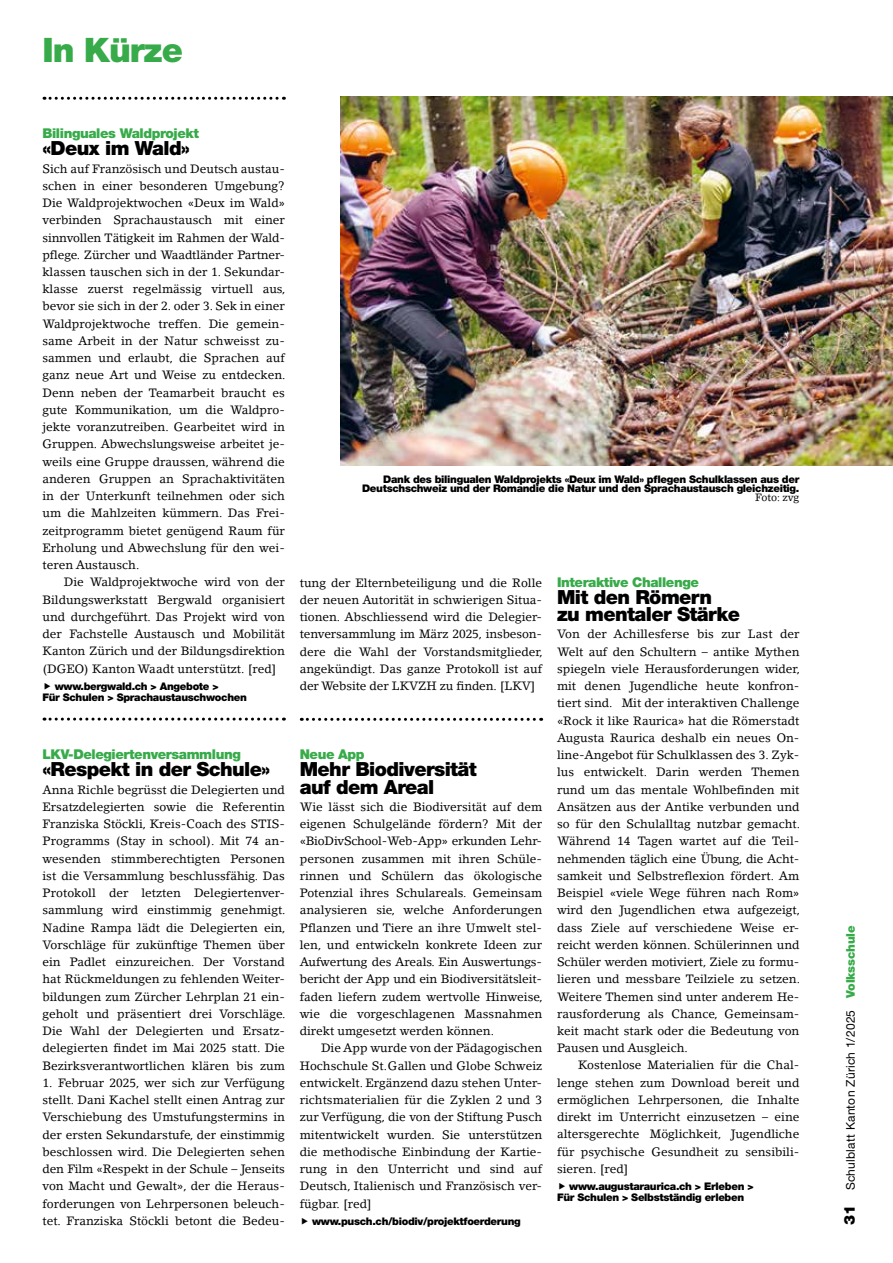
<style>
.page{position:relative;width:893px;height:1263px;background:#fff}
.page>*{position:absolute;margin:0;border:0;box-sizing:border-box;transform-origin:0 0}
.t1{font:900 33.75px "Helvetica Neue LT Std";letter-spacing:-.03em;color:#37ab49}
.t2{font:900 19.5px/17.2px "Helvetica Neue LT Std";letter-spacing:-.03em;color:#000}
.t3{font:900 15px "Helvetica Neue LT Std";color:#000}
.t4{font:900 13.5px "Helvetica Neue LT Std";letter-spacing:-.03em;color:#37ab49}
.t5{font:12px/17.2px "Lino Letter Std";color:#000;text-align:justify}
.t6{font:12px "Helvetica Neue LT Std";letter-spacing:.02em;color:#000}
.t7{font:900 10.5px/10.5px "Helvetica Neue LT Std";letter-spacing:-.03em;color:#000}
.t8{font:10.5px "Lino Letter Std";color:#000}
.s1{font-weight:900;color:#37ab49}
</style>
<div class="page">
<svg style="left:44px;top:97px;width:240px;height:3px"></svg>
<svg style="left:44px;top:718px;width:240px;height:3px"></svg>
<svg style="left:301px;top:718px;width:241px;height:3px"></svg>
<img style="left:340px;top:97px;width:553px;height:369px">
<h1 class="t1" style="left:43px;top:30px;width:142px">In Kürze</h1>
<p class="t4" style="left:43px;top:125px;width:158px">Bilinguales Waldprojekt</p>
<h2 class="t2" style="left:43px;top:140px;width:149px">«Deux im Wald»</h2>
<p class="t5" style="left:43px;top:160px;width:245px">Sich auf Französisch und Deutsch austau&shy;schen in einer besonderen Umgebung?<br>Die Waldprojektwochen «Deux im Wald» verbinden Sprachaustausch mit einer sinnvollen Tätigkeit im Rahmen der Wald&shy;pflege. Zürcher und Waadtländer Partner&shy;klassen tauschen sich in der 1. Sekundar&shy;klasse zuerst regelmässig virtuell aus, bevor sie sich in der 2. oder 3. Sek in einer Waldprojektwoche treffen. Die gemein&shy;same Arbeit in der Natur schweisst zu&shy;sammen und erlaubt, die Sprachen auf ganz neue Art und Weise zu entdecken.<br>Denn neben der Teamarbeit braucht es gute Kommunikation, um die Waldpro&shy;jekte voranzutreiben. Gearbeitet wird in Gruppen. Abwechslungsweise arbeitet je&shy;weils eine Gruppe draussen, während die anderen Gruppen an Sprachaktivitäten in der Unterkunft teilnehmen oder sich um die Mahlzeiten kümmern. Das Frei&shy;zeitprogramm bietet genügend Raum für Erholung und Abwechslung für den wei&shy;teren Austausch.</p>
<p class="t5" style="left:43px;top:573px;width:244px;text-indent:21px">Die Waldprojektwoche wird von der Bildungswerkstatt Bergwald organisiert und durchgeführt. Das Projekt wird von der Fachstelle Austausch und Mobilität Kanton Zürich und der Bildungsdirektion (DGEO) Kanton Waadt unterstützt. [red]</p>
<p class="t7" style="left:43px;top:681px;width:206px;text-indent:12px">www.bergwald.ch &gt; Angebote &gt;<br>Für Schulen &gt; Sprachaustauschwochen</p>
<p class="t4" style="left:43px;top:746px;width:200px">LKV-Delegiertenversammlung</p>
<h2 class="t2" style="left:43px;top:761px;width:229px">«Respekt in der Schule»</h2>
<p class="t5" style="left:43px;top:781px;width:245px;text-align:left">Anna Richle begrüsst die Delegierten und Ersatzdelegierten sowie die Referentin Franziska Stöckli, Kreis- Coach des STIS-Programms (Stay in school). Mit 74 an&shy;wesenden stimmberechtigten Personen ist die Versammlung beschlussfähig. Das Protokoll der letzten Delegiertenver&shy;sammlung wird einstimmig genehmigt.<br>Nadine Rampa lädt die Delegierten ein, Vorschläge für zukünftige Themen über ein Padlet einzureichen. Der Vorstand hat Rückmeldungen zu fehlenden Weiter&shy;bildungen zum Zürcher Lehrplan 21 ein&shy;geholt und präsentiert drei Vorschläge.<br>Die Wahl der Delegierten und Ersatz&shy;delegierten findet im Mai 2025 statt. Die Bezirksverantwortlichen klären bis zum</p>
<p class="t5" style="left:43px;top:1074px;width:244px">1. Februar 2025, wer sich zur Verfügung stellt. Dani Kachel stellt einen Antrag zur Verschiebung des Umstufungstermins in der ersten Sekundarstufe, der einstimmig beschlossen wird. Die Delegierten sehen den Film «Respekt in der Schule – Jenseits von Macht und Gewalt», der die Heraus&shy;forderungen von Lehrpersonen beleuch&shy;tet. Franziska Stöckli betont die Bedeu-</p>
<p class="t7" style="left:362px;top:475px;width:439px;line-height:9px;text-align:right">Dank des bilingualen Waldprojekts «Deux im Wald» pflegen Schulklassen aus der<br>Deutschschweiz und der Romandie die Natur und den Sprachaustausch gleichzeitig.</p>
<p class="t8" style="left:755px;top:491px;width:46px">Foto: zvg</p>
<p class="t5" style="left:300px;top:574px;width:245px">tung der Elternbeteiligung und die Rolle der neuen Autorität in schwierigen Situa&shy;tionen. Abschliessend wird die Delegier&shy;tenversammlung im März 2025, insbeson&shy;dere die Wahl der Vorstandsmitglieder, angekündigt. Das ganze Protokoll ist auf der Website der LKVZH zu finden. [LKV]</p>
<p class="t4" style="left:300px;top:746px;width:66px">Neue App</p>
<h2 class="t2" style="left:300px;top:761px;width:179px">Mehr Biodiversität auf dem Areal</h2>
<p class="t5" style="left:300px;top:798px;width:245px">Wie lässt sich die Biodiversität auf dem eigenen Schulgelände fördern? Mit der «BioDivSchool- Web-App» erkunden Lehr&shy;personen zusammen mit ihren Schüle&shy;rinnen und Schülern das ökologische Potenzial ihres Schulareals. Gemeinsam analysieren sie, welche Anforderungen Pflanzen und Tiere an ihre Umwelt stel&shy;len, und entwickeln konkrete Ideen zur Aufwertung des Areals. Ein Auswertungs&shy;bericht der App und ein Biodiversitätsleit&shy;faden liefern zudem wertvolle Hinweise, wie die vorgeschlagenen Massnahmen direkt umgesetzt werden können.</p>
<p class="t5" style="left:300px;top:1039px;width:244px;text-indent:21px">Die App wurde von der Pädagogischen Hochschule St.Gallen und Globe Schweiz entwickelt. Ergänzend dazu stehen Unter&shy;richtsmaterialien für die Zyklen 2 und 3 zur Verfügung, die von der Stiftung Pusch mitentwickelt wurden. Sie unterstützen die methodische Einbindung der Kartie&shy;rung in den Unterricht und sind auf Deutsch, Italienisch und Französisch ver&shy;fügbar. [red]</p>
<p class="t7" style="left:312px;top:1216px;width:210px">www.pusch.ch/biodiv/projektfoerderung</p>
<p class="t4" style="left:557px;top:574px;width:143px">Interaktive Challenge</p>
<h2 class="t2" style="left:557px;top:588px;width:184px">Mit den Römern<br>zu mentaler Stärke</h2>
<p class="t5" style="left:557px;top:625px;width:245px">Von der Achillesferse bis zur Last der Welt auf den Schultern – antike Mythen spiegeln viele Herausforderungen wider, mit denen Jugendliche heute konfron&shy;tiert sind. Mit der interaktiven Challenge «Rock it like Raurica» hat die Römerstadt Augusta Raurica deshalb ein neues On&shy;line-Angebot für Schulklassen des 3. Zyk&shy;lus entwickelt. Darin werden Themen rund um das mentale Wohlbefinden mit Ansätzen aus der Antike verbunden und so für den Schulalltag nutzbar gemacht.<br>Während 14 Tagen wartet auf die Teil&shy;nehmenden täglich eine Übung, die Acht&shy;samkeit und Selbstreflexion fördert. Am Beispiel «viele Wege führen nach Rom» wird den Jugendlichen etwa aufgezeigt, dass Ziele auf verschiedene Weise er&shy;reicht werden können. Schülerinnen und Schüler werden motiviert, Ziele zu formu&shy;lieren und messbare Teilziele zu setzen.<br>Weitere Themen sind unter anderem He&shy;rausforderung als Chance, Gemeinsam&shy;keit macht stark oder die Bedeutung von Pausen und Ausgleich.</p>
<p class="t5" style="left:557px;top:1056px;width:244px;text-indent:21px">Kostenlose Materialien für die Chal&shy;lenge stehen zum Download bereit und ermöglichen Lehrpersonen, die Inhalte direkt im Unterricht einzusetzen – eine altersgerechte Möglichkeit, Jugendliche für psychische Gesundheit zu sensibili&shy;sieren. [red]</p>
<p class="t7" style="left:557px;top:1181px;width:198px;text-indent:12px">www.augustaraurica.ch &gt; Erleben &gt;<br>Für Schulen &gt; Selbstständig erleben</p>
<p class="t6" style="left:843px;top:1190px;width:266px;rotate:-90deg">Schulblatt Kanton Zürich 1/2025 <span class="s1">Volksschule</span></p>
<p class="t3" style="left:840px;top:1225px;width:21px;rotate:-90deg">31</p>
</div>
